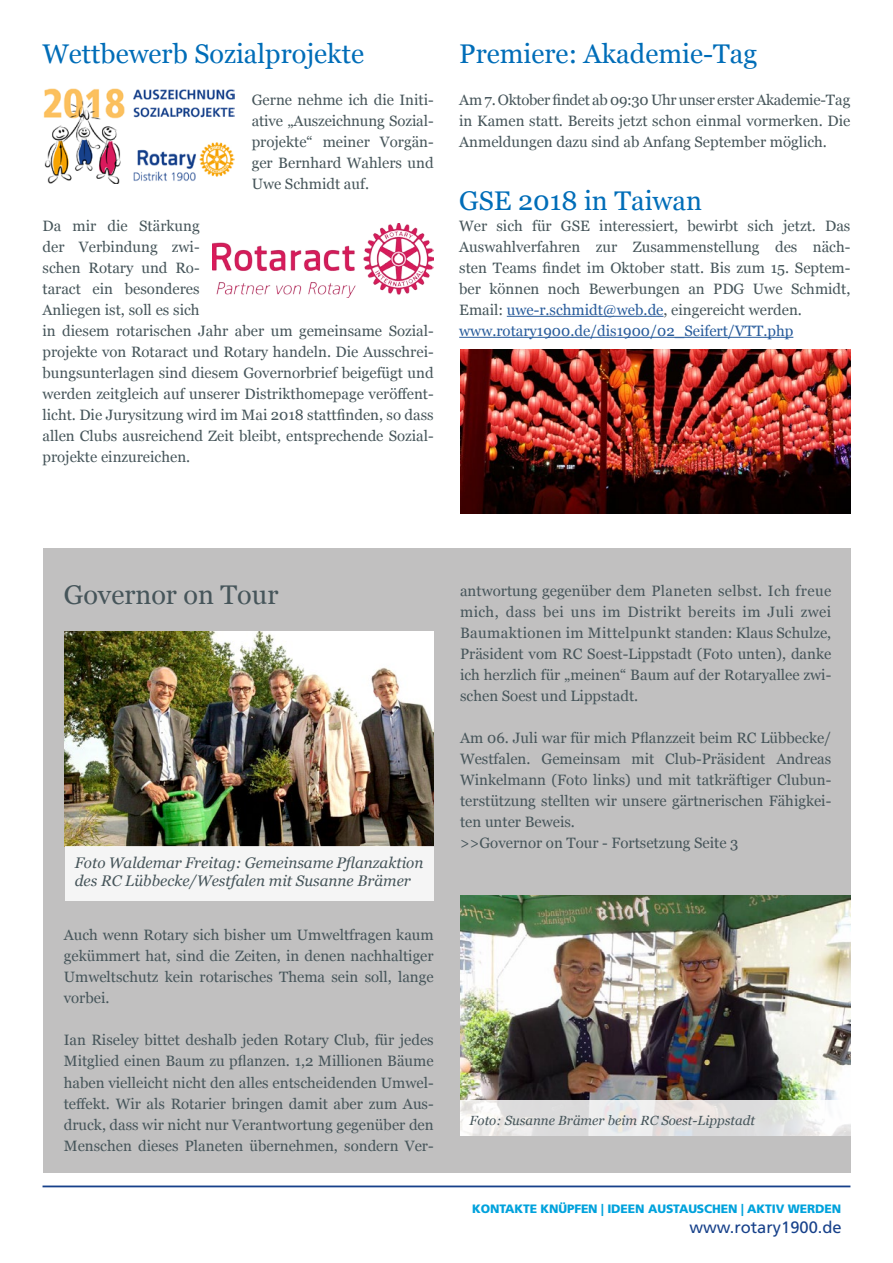
<style>
.page{position:relative;width:893px;height:1263px;background:#fff}
.page>*{position:absolute;margin:0;border:0;box-sizing:border-box;transform-origin:0 0}
.t1{font:27px "Georgia";color:#006db8}
.t2{font:27px "Georgia";color:#46555a}
.t3{font:16.5px "Frutiger";color:#17418a}
.t4{font:italic 15.3px/18.3px "Georgia";color:#46555a}
.t5{font:15px/21px "Georgia";color:#46555a;text-align:justify}
.t6{font:italic 13.35px "Georgia";color:#46555a}
.t7{font:900 12.15px "Frutiger";letter-spacing:-.01em;color:#00a2dc}
.s1{color:#275b9b}
</style>
<div class="page">
<hr style="left:43px;top:1185px;width:807px;height:2px;background:#17418a">
<img style="left:43px;top:88px;width:192px;height:95px">
<hr style="left:507px;top:316px;width:156px;height:1px;background:#275b9b">
<hr style="left:459px;top:337px;width:334px;height:1px;background:#275b9b">
<div style="left:43px;top:549px;width:807px;height:623px;background:#c1c0c0"></div>
<img style="left:64px;top:631px;width:370px;height:215px">
<img style="left:460px;top:895px;width:390px;height:205px">
<div style="left:65px;top:846px;width:369px;height:54px;background:#f5f5f5"></div>
<svg style="left:460px;top:1100px;width:390px;height:35px;background:#e6e6e5"></svg>
<img style="left:460px;top:350px;width:390px;height:163px">
<img style="left:212px;top:224px;width:221px;height:74px">
<h1 class="t1" style="left:43px;top:37px;width:323px">Wettbewerb Sozialprojekte</h1>
<p class="t5" style="left:252px;top:90px;width:183px">Gerne nehme ich die Initi&shy;ative „Auszeichnung Sozial&shy;projekte“ meiner Vorgän&shy;ger Bernhard Wahlers und Uwe Schmidt auf.</p>
<p class="t5" style="left:43px;top:216px;width:393px;text-align:left">Da mir die Stärkung<br>der Verbindung zwi-<br>schen Rotary und Ro-<br>taract ein besonderes<br>Anliegen ist, soll es sich<br>in diesem rotarischen Jahr aber um gemeinsame Sozial&shy;projekte von Rotaract und Rotary handeln. Die Ausschrei&shy;bungsunterlagen sind diesem Governorbrief beigefügt und werden zeitgleich auf unserer Distrikthomepage veröffent&shy;licht. Die Jurysitzung wird im Mai 2018 stattfinden, so dass allen Clubs ausreichend Zeit bleibt, entsprechende Sozial&shy;projekte einzureichen.</p>
<h1 class="t1" style="left:459px;top:37px;width:300px">Premiere: Akademie-Tag</h1>
<p class="t5" style="left:459px;top:90px;width:393px">Am 7. Oktober findet ab 09:30 Uhr unser erster Akademie-Tag in Kamen statt. Bereits jetzt schon einmal vormerken. Die Anmeldungen dazu sind ab Anfang September möglich.</p>
<h1 class="t1" style="left:459px;top:184px;width:244px">GSE 2018 in Taiwan</h1>
<p class="t5" style="left:459px;top:216px;width:393px;text-align:left">Wer sich für GSE interessiert, bewirbt sich jetzt. Das Auswahlverfahren zur Zusammenstellung des näch&shy;sten Teams findet im Oktober statt. Bis zum 15. Septem&shy;ber können noch Bewerbungen an PDG Uwe Schmidt, Email: <span class="s1">uwe-r.schmidt@web.de</span>, eingereicht werden. <span class="s1">www.rotary1900.de/dis1900/02_Seifert/VTT.php</span></p>
<h1 class="t2" style="left:64px;top:579px;width:216px">Governor on Tour</h1>
<p class="t4" style="left:75px;top:853px;width:350px">Foto Waldemar Freitag: Gemeinsame Pflanzaktion des RC Lübbecke/Westfalen mit Susanne Brämer</p>
<p class="t5" style="left:64px;top:925px;width:371px">Auch wenn Rotary sich bisher um Umweltfragen kaum gekümmert hat, sind die Zeiten, in denen nachhaltiger Umweltschutz kein rotarisches Thema sein soll, lange vorbei.</p>
<p class="t5" style="left:64px;top:1030px;width:371px">Ian Riseley bittet deshalb jeden Rotary Club, für jedes Mitglied einen Baum zu pflanzen. 1,2 Millionen Bäume haben vielleicht nicht den alles entscheidenden Umwel&shy;teffekt. Wir als Rotarier bringen damit aber zum Aus&shy;druck, dass wir nicht nur Verantwortung gegenüber den Menschen dieses Planeten übernehmen, sondern Ver-</p>
<p class="t5" style="left:460px;top:581px;width:373px">antwortung gegenüber dem Planeten selbst. Ich freue mich, dass bei uns im Distrikt bereits im Juli zwei Baumaktionen im Mittelpunkt standen: Klaus Schulze, Präsident vom RC Soest-Lippstadt (Foto unten), danke ich herzlich für „meinen“ Baum auf der Rotaryallee zwi&shy;schen Soest und Lippstadt.</p>
<p class="t5" style="left:460px;top:728px;width:373px;text-align:left">Am 06. Juli war für mich Pflanzzeit beim RC Lübbecke/ Westfalen. Gemeinsam mit Club-Präsident Andreas Winkelmann (Foto links) und mit tatkräftiger Clubun&shy;terstützung stellten wir unsere gärtnerischen Fähigkei&shy;ten unter Beweis.<br>&gt;&gt;Governor on Tour - Fortsetzung Seite 3</p>
<p class="t6" style="left:470px;top:1112px;width:287px">Foto: Susanne Brämer beim RC Soest-Lippstadt</p>
<p class="t7" style="left:472px;top:1201px;width:371px">KONTAKTE KNÜPFEN | IDEEN AUSTAUSCHEN | AKTIV WERDEN</p>
<p class="t3" style="left:689px;top:1217px;width:154px">www.rotary1900.de</p>
</div>
